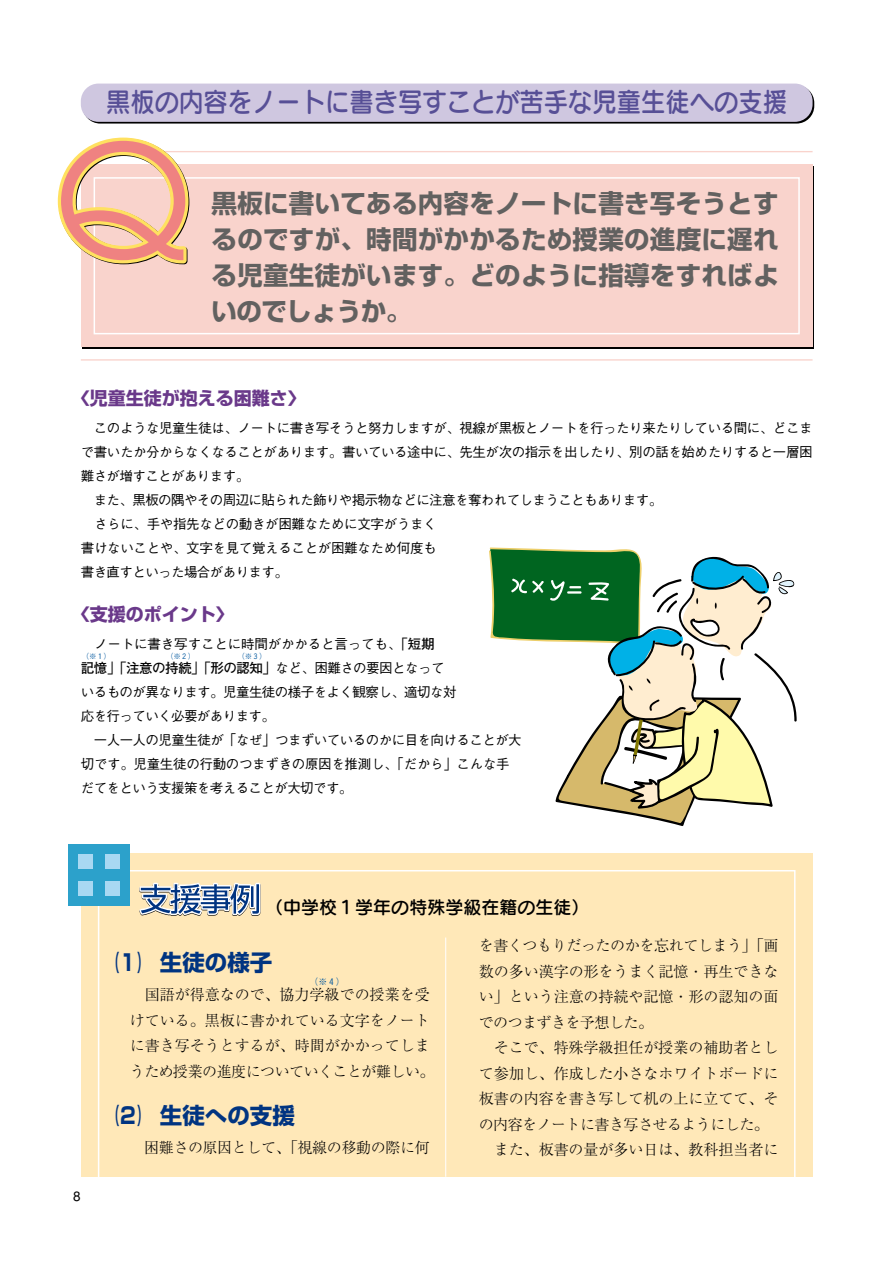
<style>
.page{position:relative;width:893px;height:1262px;background:#fff}
.page>*{position:absolute;margin:0;border:0;box-sizing:border-box;transform-origin:0 0}
.t1{font:27px "Seurat CID DB";color:#574f96;scale:.9 1}
.t2{font:700 25.5px/36px "Shin Go";letter-spacing:.01em;color:#626160;text-align:justify}
.t3{font:700 22.5px "Shin Go";color:#003481;scale:.4 1}
.t4{font:700 18px "Shin Go";color:#6a398a}
.t5{font:18px "Seurat CID DB";color:#000}
.t6{font:300 15px/25.5px "Ryumin";color:#000}
.t7{font:300 15px "Ryumin";letter-spacing:-.025em;color:#000}
.t8{font:300 15px "Ryumin";letter-spacing:-.035em;color:#000}
.t9{font:500 13.5px/24px "Gothic BBB";letter-spacing:-.035em;color:#000}
.t10{font:700 13.5px "Futo Go B101";letter-spacing:-.04em;color:#000}
.t11{font:500 13.5px "Gothic BBB";letter-spacing:-.01em;color:#000}
.t12{font:500 9px "Gothic BBB";color:#00589f}
.t13{font:500 7.5px "Gothic BBB";color:#00589f}
.s1{font-family:"Futo Go B101";font-weight:700}
.s2{font-family:"Gothic BBB";font-weight:500}
</style>
<div class="page">
<div style="left:82px;top:85px;width:732px;height:39px;background:#000;border-radius:18px"></div>
<div style="left:81px;top:164px;width:731px;height:183px;background:#f9d3cc"></div>
<hr style="left:157px;top:151px;width:655px;height:1px;background:#f9d3cc">
<hr style="left:81px;top:359px;width:731px;height:1px;background:#f9d3cc">
<div style="left:94px;top:177px;width:705px;height:157px;border:2px solid #fff"></div>
<div style="left:81px;top:853px;width:731px;height:323px;background:#ffe8b8"></div>
<div style="left:98px;top:870px;width:697px;height:314px;border:2px solid #fff"></div>
<div style="left:81px;top:84px;width:731px;height:38px;background:#cfc7e0;border-radius:18px"></div>
<svg style="left:58px;top:138px;width:131px;height:126px"></svg>
<svg style="left:139px;top:882px;width:122px;height:34px"></svg>
<div style="left:69px;top:844px;width:61px;height:61px;background:#2ca1cb"></div>
<div style="left:79px;top:854px;width:14px;height:15px;background:#a9d8f2"></div>
<div style="left:105px;top:854px;width:15px;height:15px;background:#a9d8f2"></div>
<div style="left:79px;top:881px;width:14px;height:14px;background:#a9d8f2"></div>
<div style="left:105px;top:881px;width:15px;height:14px;background:#a9d8f2"></div>
<hr style="left:445px;top:937px;width:1px;height:239px;background:#fff">
<svg style="left:489px;top:547px;width:307px;height:279px"></svg>
<h1 class="t1" style="left:106px;top:92px;width:758px">黒板の内容をノートに書き写すことが苦手な児童生徒への支援</h1>
<h2 class="t2" style="left:212px;top:189px;width:568px">黒板に書いてある内容をノートに書き写そうとするのですが、時間がかかるため授業の進度に遅れる児童生徒がいます。どのように指導をすればよいのでしょうか。</h2>
<h3 class="t4" style="left:72px;top:391px;width:236px">〈児童生徒が抱える困難さ〉</h3>
<p class="t9" style="left:94px;top:418px;width:720px">このような児童生徒は、ノートに書き写そうと努力しますが、視線が黒板とノートを行ったり来たりしている間に、どこま</p>
<p class="t9" style="left:81px;top:442px;width:733px">で書いたか分からなくなることがあります。書いている途中に、先生が次の指示を出したり、別の話を始めたりすると一層困</p>
<p class="t9" style="left:81px;top:466px;width:170px">難さが増すことがあります。</p>
<p class="t9" style="left:94px;top:490px;width:570px">また、黒板の隅やその周辺に貼られた飾りや掲示物などに注意を奪われてしまうこともあります。</p>
<p class="t9" style="left:94px;top:514px;width:344px">さらに、手や指先などの動きが困難なために文字がうまく</p>
<p class="t9" style="left:81px;top:538px;width:357px">書けないことや、文字を見て覚えることが困難なため何度も</p>
<p class="t9" style="left:81px;top:562px;width:208px">書き直すといった場合があります。</p>
<h3 class="t4" style="left:72px;top:607px;width:164px">〈支援のポイント〉</h3>
<p class="t11" style="left:94px;top:639px;width:342px">ノートに書き写すことに時間がかかると言っても、<span class="s1">「短期</span></p>
<p class="t10" style="left:81px;top:663px;width:365px">記憶」「注意の持続」「形の認知」<span class="s2">など、困難さの要因となって</span></p>
<p class="t13" style="left:82px;top:653px;width:31px">（※１）</p>
<p class="t13" style="left:166px;top:653px;width:31px">（※２）</p>
<p class="t13" style="left:237px;top:653px;width:31px">（※３）</p>
<p class="t9" style="left:81px;top:682px;width:377px">いるものが異なります。児童生徒の様子をよく観察し、適切な対応を行っていく必要があります。</p>
<p class="t9" style="left:81px;top:730px;width:442px;text-indent:13px">一人一人の児童生徒が「なぜ」つまずいているのかに目を向けることが大切です。児童生徒の行動のつまずきの原因を推測し、「だから」こんな手だてをという支援策を考えることが大切です。</p>
<h3 class="t5" style="left:265px;top:900px;width:326px">（中学校１学年の特殊学級在籍の生徒）</h3>
<p class="t9" style="left:73px;top:1186px;width:9px">8</p>
<h3 class="t3" style="left:110px;top:953px;width:406px">（1） 生徒の様子</h3>
<p class="t6" style="left:145px;top:984px;width:286px">国語が得意なので、協力学級での授業を受</p>
<p class="t12" style="left:309px;top:977px;width:37px">（※４）</p>
<p class="t6" style="left:130px;top:1009px;width:306px">けている。黒板に書かれている文字をノートに書き写そうとするが、時間がかかってしまうため授業の進度についていくことが難しい。</p>
<h3 class="t3" style="left:110px;top:1106px;width:463px">（2） 生徒への支援</h3>
<p class="t7" style="left:144px;top:1142px;width:287px">困難さの原因として、「視線の移動の際に何</p>
<p class="t6" style="left:478px;top:934px;width:301px;text-align:justify">を書くつもりだったのかを忘れてしまう」「画数の多い漢字の形をうまく記憶・再生できない」という注意の持続や記憶・形の認知の面でのつまずきを予想した。</p>
<p class="t6" style="left:493px;top:1036px;width:286px">そこで、特殊学級担任が授業の補助者とし</p>
<p class="t6" style="left:478px;top:1062px;width:301px">て参加し、作成した小さなホワイトボードに</p>
<p class="t6" style="left:478px;top:1087px;width:301px">板書の内容を書き写して机の上に立てて、そ</p>
<p class="t8" style="left:478px;top:1118px;width:292px">の内容をノートに書き写させるようにした。</p>
<p class="t6" style="left:493px;top:1138px;width:286px">また、板書の量が多い日は、教科担当者に</p>
</div>
